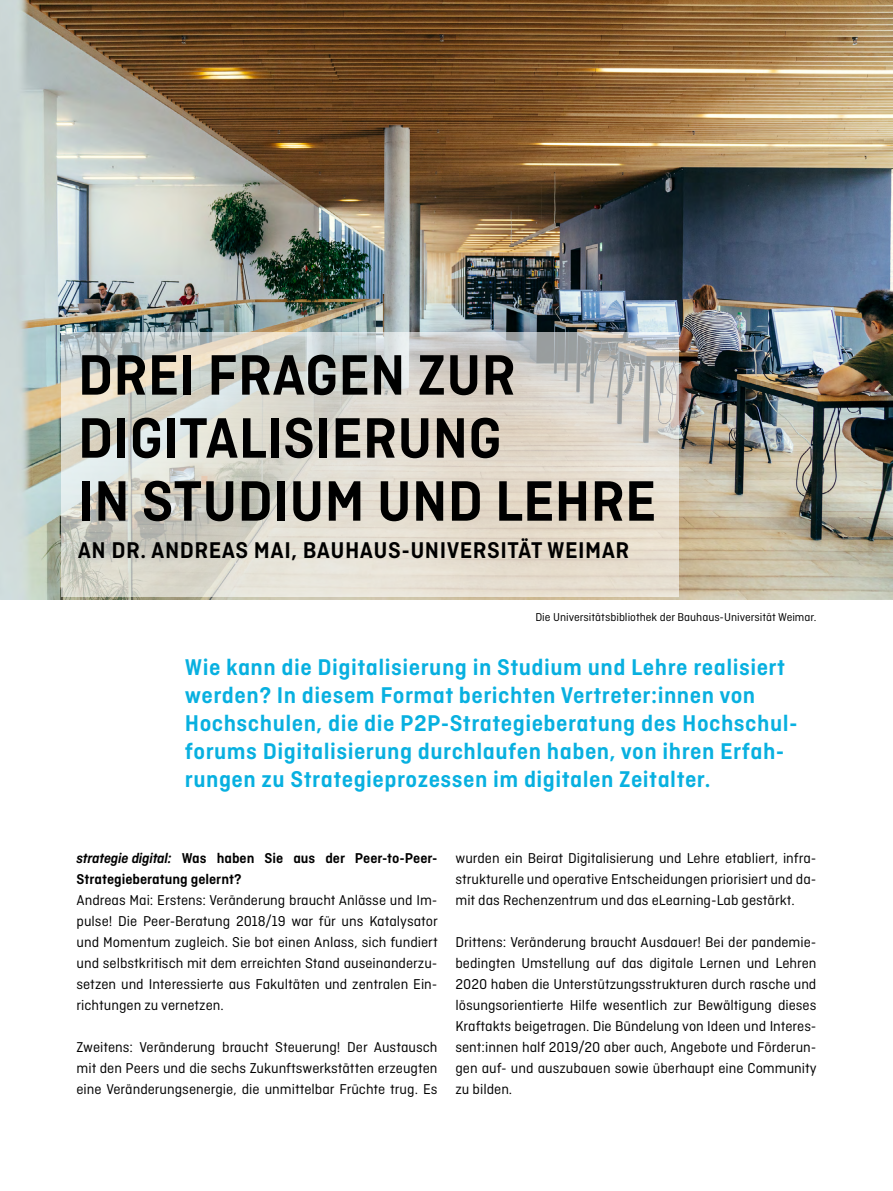
<style>
.page{position:relative;width:893px;height:1191px;background:#fff}
.page>*{position:absolute;margin:0;border:0;box-sizing:border-box;transform-origin:0 0}
.ueberschrift_versal_40pt_schwarz{font:600 60px "Ciutadella";color:#000}
.unterueberschrift_16pt_tuerkis{font:600 24px/27.9px "Ciutadella";letter-spacing:.02em;color:#08b0e0}
.ueberschrift_versal_16pt_schwarz{font:600 24px "Ciutadella";letter-spacing:.02em;color:#000}
.fliesstext_10pt{font:15px/21px "Ciutadella";color:#000;text-align:justify}
.zwischenüberschrift_fett_kl__Abstand{font:600 15px/21px "Ciutadella";color:#000}
.Bildunterschrift_8pt_weiß{font:12px "Ciutadella";color:#000}
.s1{font-style:italic}
</style>
<div class="page">
<img style="left:0;top:0;width:893px;height:599px">
<svg style="left:61px;top:333px;width:617px;height:264px"></svg>
<p class="ueberschrift_versal_40pt_schwarz" style="left:78px;top:341px;width:439px">DREI FRAGEN ZUR</p>
<p class="ueberschrift_versal_40pt_schwarz" style="left:78px;top:404px;width:425px">DIGITALISIERUNG</p>
<p class="ueberschrift_versal_40pt_schwarz" style="left:78px;top:467px;width:580px">IN STUDIUM UND LEHRE</p>
<p class="ueberschrift_versal_16pt_schwarz" style="left:78px;top:536px;width:553px">AN DR. ANDREAS MAI, BAUHAUS-UNIVERSITÄT WEIMAR</p>
<p class="Bildunterschrift_8pt_weiß" style="left:535px;top:611px;width:283px">Die Universitätsbibliothek der Bauhaus-Universität Weimar.</p>
<p class="unterueberschrift_16pt_tuerkis" style="left:185px;top:653px;width:614px">Wie kann die Digitalisierung in Studium und Lehre realisiert werden? In diesem Format berichten Vertreter:innen von Hochschulen, die die P2P-Strategieberatung des Hochschul&shy;forums Digitalisierung durchlaufen haben, von ihren Erfah&shy;rungen zu Strategieprozessen im digitalen Zeitalter.</p>
<p class="zwischenüberschrift_fett_kl__Abstand" style="left:77px;top:847px;width:362px"><span class="s1">strategie digital:</span> Was haben Sie aus der Peer-to-Peer-<br>Strategieberatung gelernt?</p>
<p class="fliesstext_10pt" style="left:77px;top:889px;width:363px">Andreas Mai: Erstens: Veränderung braucht Anlässe und Im&shy;pulse! Die Peer-Beratung 2018/19 war für uns Katalysator und Momentum zugleich. Sie bot einen Anlass, sich fundiert und selbstkritisch mit dem erreichten Stand auseinanderzu&shy;setzen und Interessierte aus Fakultäten und zentralen Ein&shy;richtungen zu vernetzen.</p>
<p class="fliesstext_10pt" style="left:77px;top:1036px;width:362px">Zweitens: Veränderung braucht Steuerung! Der Austausch mit den Peers und die sechs Zukunftswerkstätten erzeugten eine Veränderungsenergie, die unmittelbar Früchte trug. Es</p>
<p class="fliesstext_10pt" style="left:455px;top:847px;width:362px">wurden ein Beirat Digitalisierung und Lehre etabliert, infra&shy;strukturelle und operative Entscheidungen priorisiert und da&shy;mit das Rechenzentrum und das eLearning-Lab gestärkt.</p>
<p class="fliesstext_10pt" style="left:455px;top:931px;width:363px">Drittens: Veränderung braucht Ausdauer! Bei der pandemie&shy;bedingten Umstellung auf das digitale Lernen und Lehren 2020 haben die Unterstützungsstrukturen durch rasche und lösungsorientierte Hilfe wesentlich zur Bewältigung dieses Kraftakts beigetragen. Die Bündelung von Ideen und Interes&shy;sent:innen half 2019/20 aber auch, Angebote und Förderun&shy;gen auf- und auszubauen sowie überhaupt eine Community zu bilden.</p>
</div>
